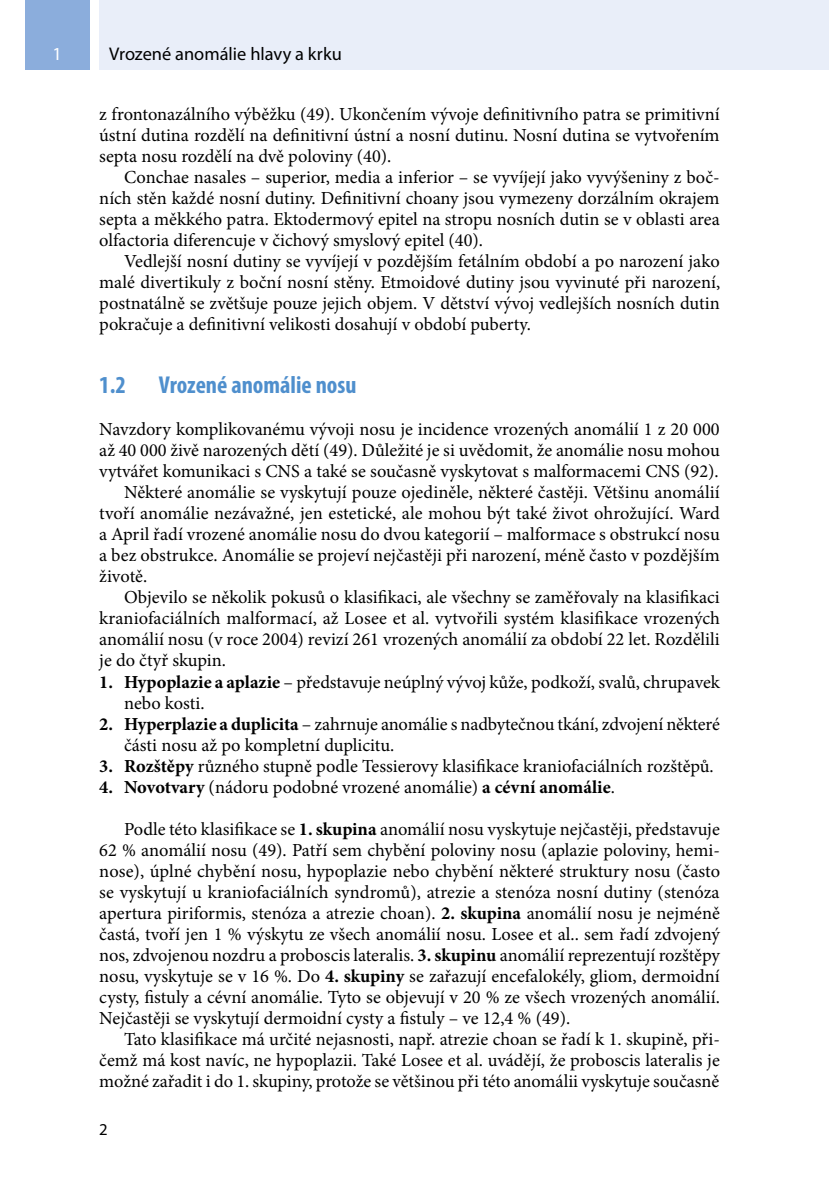
<style>
.page{position:relative;width:829px;height:1191px;background:#fff}
.page>*{position:absolute;margin:0;border:0;box-sizing:border-box;transform-origin:0 0}
.t1{font:700 condensed 24.5px "Myriad Pro";color:#4f8fcd}
.t2{font:18.38px/21px "Minion Pro";color:#000;text-align:justify}
.t3{font:18.38px "Myriad Pro";color:#000}
.t4{font:18.38px "Myriad Pro";color:#fff}
.t5{font:16.62px "Myriad Pro";color:#000}
.s1{font-weight:700}
</style>
<div class="page">
<div style="left:25px;top:0;width:64px;height:69px;background:#8baddc"></div>
<div style="left:99px;top:0;width:729px;height:69px;background:#e9eef9"></div>
<hr style="left:828px;top:0;width:1px;height:69px;background:#e9eef9">
<p class="t4" style="left:52px;top:42px;width:11px">1</p>
<p class="t3" style="left:109px;top:42px;width:234px">Vrozené anomálie hlavy a krku</p>
<p class="t2" style="left:99px;top:104px;width:622px">z frontonazálního výběžku (49). Ukončením vývoje definitivního patra se primitivní ústní dutina rozdělí na definitivní ústní a nosní dutinu. Nosní dutina se vytvořením septa nosu rozdělí na dvě poloviny (40).</p>
<p class="t2" style="left:99px;top:167px;width:622px;text-indent:25px">Conchae nasales – superior, media a inferior – se vyvíjejí jako vyvýšeniny z boč&shy;ních stěn každé nosní dutiny. Definitivní choany jsou vymezeny dorzálním okrajem septa a měkkého patra. Ektodermový epitel na stropu nosních dutin se v oblasti area olfactoria diferencuje v čichový smyslový epitel (40).</p>
<p class="t2" style="left:99px;top:251px;width:622px;text-indent:25px">Vedlejší nosní dutiny se vyvíjejí v pozdějším fetálním období a po narození jako malé divertikuly z boční nosní stěny. Etmoidové dutiny jsou vyvinuté při narození, postnatálně se zvětšuje pouze jejich objem. V dětství vývoj vedlejších nosních dutin pokračuje a definitivní velikosti dosahují v období puberty.</p>
<h1 class="t1" style="left:99px;top:370px;width:28px">1.2</h1>
<h1 class="t1" style="left:159px;top:370px;width:199px">Vrozené anomálie nosu</h1>
<p class="t2" style="left:99px;top:419px;width:622px">Navzdory komplikovanému vývoji nosu je incidence vrozených anomálií 1 z 20 000</p>
<p class="t2" style="left:99px;top:440px;width:622px">až 40 000 živě narozených dětí (49). Důležité je si uvědomit, že anomálie nosu mohou</p>
<p class="t2" style="left:99px;top:461px;width:621px">vytvářet komunikaci s CNS a také se současně vyskytovat s malformacemi CNS (92).</p>
<p class="t2" style="left:124px;top:482px;width:597px">Některé anomálie se vyskytují pouze ojediněle, některé častěji. Většinu anomálií</p>
<p class="t2" style="left:99px;top:503px;width:622px">tvoří anomálie nezávažné, jen estetické, ale mohou být také život ohrožující. Ward</p>
<p class="t2" style="left:99px;top:524px;width:622px">a April řadí vrozené anomálie nosu do dvou kategorií – malformace s obstrukcí nosu</p>
<p class="t2" style="left:99px;top:545px;width:622px">a bez obstrukce. Anomálie se projeví nejčastěji při narození, méně často v pozdějším</p>
<p class="t2" style="left:99px;top:566px;width:49px">životě.</p>
<p class="t2" style="left:124px;top:587px;width:597px">Objevilo se několik pokusů o klasifikaci, ale všechny se zaměřovaly na klasifikaci</p>
<p class="t2" style="left:99px;top:608px;width:622px">kraniofaciálních malformací, až Losee et al. vytvořili systém klasifikace vrozených</p>
<p class="t2" style="left:99px;top:629px;width:622px">anomálií nosu (v roce 2004) revizí 261 vrozených anomálií za období 22 let. Rozdělili</p>
<p class="t2" style="left:99px;top:650px;width:128px">je do čtyř skupin.</p>
<p class="t2" style="left:124px;top:671px;width:597px;text-indent:-25px"><span class="s1">1. Hypoplazie a aplazie</span> – představuje neúplný vývoj kůže, podkoží, svalů, chrupavek nebo kosti.</p>
<p class="t2" style="left:124px;top:713px;width:597px;text-indent:-25px"><span class="s1">2. Hyperplazie a duplicita</span> – zahrnuje anomálie s nadbytečnou tkání, zdvojení některé části nosu až po kompletní duplicitu.</p>
<p class="t2" style="left:99px;top:755px;width:616px"><span class="s1">3. Rozštěpy</span> různého stupně podle Tessierovy klasifikace kraniofaciálních rozštěpů.</p>
<p class="t2" style="left:99px;top:776px;width:517px"><span class="s1">4. Novotvary</span> (nádoru podobné vrozené anomálie) <span class="s1">a cévní anomálie</span>.</p>
<p class="t2" style="left:99px;top:818px;width:622px;text-indent:25px">Podle této klasifikace se <span class="s1">1. skupina</span> anomálií nosu vyskytuje nejčastěji, představuje 62 % anomálií nosu (49). Patří sem chybění poloviny nosu (aplazie poloviny, hemi&shy;nose), úplné chybění nosu, hypoplazie nebo chybění některé struktury nosu (často se vyskytují u kraniofaciálních syndromů), atrezie a stenóza nosní dutiny (stenóza apertura piriformis, stenóza a atrezie choan). <span class="s1">2. skupina</span> anomálií nosu je nejméně častá, tvoří jen 1 % výskytu ze všech anomálií nosu. Losee et al.. sem řadí zdvojený nos, zdvojenou nozdru a proboscis lateralis. <span class="s1">3. skupinu</span> anomálií reprezentují rozštěpy nosu, vyskytuje se v 16 %. Do <span class="s1">4. skupiny</span> se zařazují encefalokély, gliom, dermoidní cysty, fistuly a cévní anomálie. Tyto se objevují v 20 % ze všech vrozených anomálií.<br>Nejčastěji se vyskytují dermoidní cysty a fistuly – ve 12,4 % (49).</p>
<p class="t2" style="left:99px;top:1028px;width:622px;text-indent:25px">Tato klasifikace má určité nejasnosti, např. atrezie choan se řadí k 1. skupině, při&shy;čemž má kost navíc, ne hypoplazii. Také Losee et al. uvádějí, že proboscis lateralis je možné zařadit i do 1. skupiny, protože se většinou při této anomálii vyskytuje současně</p>
<p class="t5" style="left:99px;top:1119px;width:10px">2</p>
</div>
